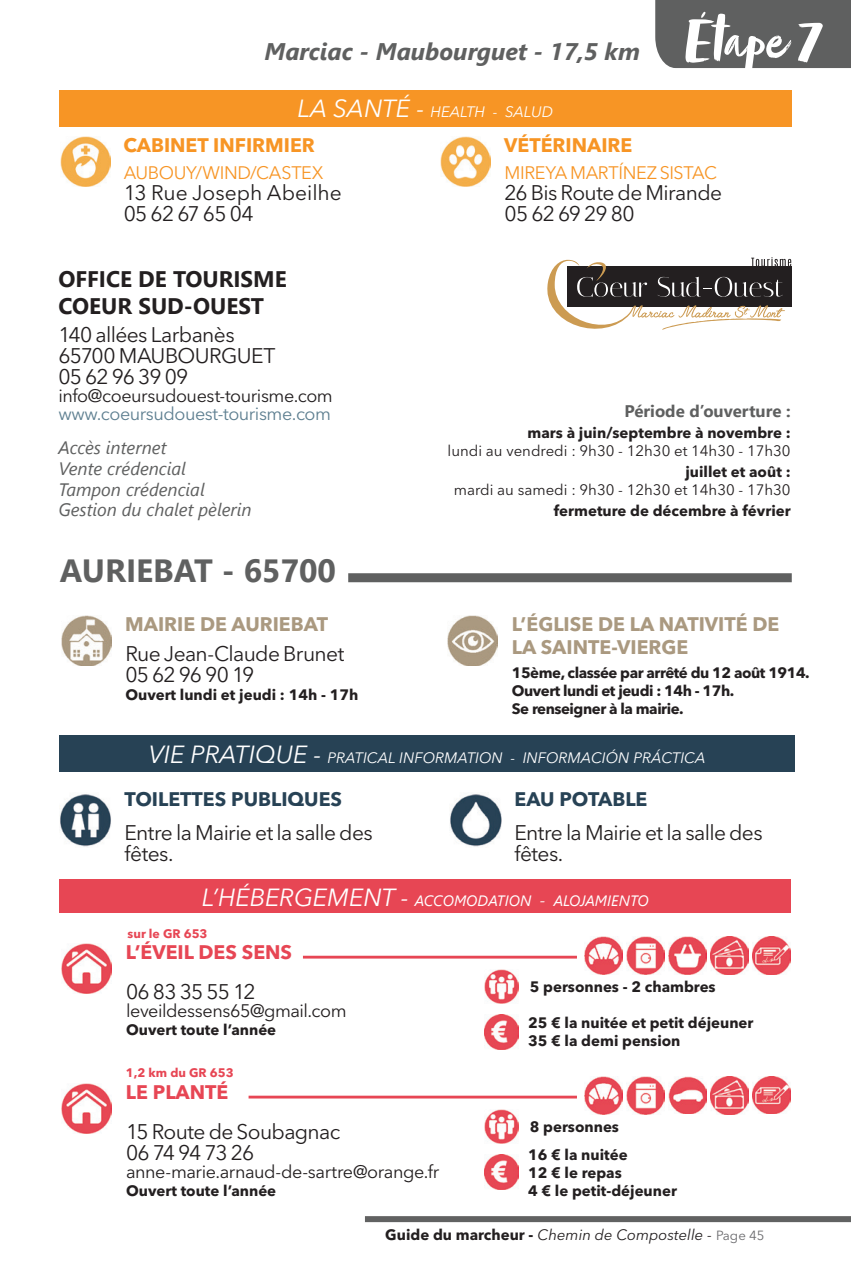
<style>
.page{position:relative;width:851px;height:1276px;background:#fff}
.page>*{position:absolute;margin:0;border:0;box-sizing:border-box;transform-origin:0 0}
.t1{font:66px "Zooja Pro";color:#fff}
.t2{font:700 32.1px "Segoe UI";color:#5f6060}
.t3{font:italic 700 24px "Segoe UI";color:#5f6060}
.t4{font:700 22.5px/27px "Segoe UI";color:#231f20}
.t5{font:21px/21px "Avenir Next LT Pro";letter-spacing:-.03em;color:#231f20}
.t6{font:21px/21px "Avenir Next LT Pro";color:#231f20}
.t7{font:700 19.5px/23.4px "Avenir Next LT Pro";color:#aa9980}
.t8{font:700 19.5px "Avenir Next LT Pro";color:#274255}
.t9{font:700 19.5px "Avenir Next LT Pro";color:#f79525}
.t10{font:700 19.5px "Avenir Next LT Pro";color:#e74654}
.t11{font:18px "Avenir Next LT Pro";letter-spacing:-.025em;color:#231f20}
.t12{font:italic 18px/20.7px "Segoe UI";color:#5f6060}
.t13{font:18px "Avenir Next LT Pro";letter-spacing:-.02em;color:#f79525}
.t14{font:18px "Avenir Next LT Pro";letter-spacing:-.025em;color:#5f8091}
.t15{font:700 16.8px "Segoe UI";color:#5f6060}
.t16{font:700 15px/18px "Avenir Next LT Pro";color:#231f20}
.t17{font:700 15px/18px "Avenir Next LT Pro";letter-spacing:-.03em;color:#231f20}
.t18{font:15px "Avenir Next LT Pro";color:#231f20}
.t19{font:italic 15px "Avenir Next LT Pro";color:#fff}
.t20{font:italic 15px "Avenir Next LT Pro";color:#231f20}
.t21{font:italic 15px "Segoe UI";color:#fff}
.t22{font:700 12.3px "Avenir Next LT Pro";color:#e74654}
.s1{font-size:24.6px}
.s2{font-family:"Avenir Next LT Pro";font-size:24.6px}
.s3{font-weight:700;font-style:normal}
.s4{font-style:normal;font-size:13.2px;color:#6b6b6e}
</style>
<div class="page">
<div style="left:365px;top:1216px;width:485px;height:6px;background:#616262"></div>
<div style="left:655px;top:0;width:195px;height:68px;background:#5f6060"></div>
<img style="left:440px;top:137px;width:50px;height:49px">
<img style="left:61px;top:137px;width:50px;height:49px">
<div style="left:348px;top:573px;width:443px;height:9px;background:#5f6060"></div>
<img style="left:61px;top:616px;width:50px;height:49px">
<img style="left:447px;top:616px;width:50px;height:50px">
<img style="left:450px;top:794px;width:52px;height:53px">
<img style="left:60px;top:794px;width:51px;height:53px">
<svg style="left:547px;top:257px;width:244px;height:73px"></svg>
<img style="left:62px;top:1083px;width:50px;height:50px">
<hr style="left:248px;top:1095px;width:329px;height:3px;background:#e74654">
<img style="left:484px;top:1109px;width:34px;height:34px">
<img style="left:484px;top:1154px;width:34px;height:35px">
<img style="left:710px;top:1076px;width:38px;height:38px">
<img style="left:626px;top:1076px;width:38px;height:38px">
<img style="left:752px;top:1076px;width:38px;height:38px">
<img style="left:668px;top:1076px;width:38px;height:38px">
<img style="left:584px;top:1076px;width:38px;height:38px">
<div style="left:60px;top:879px;width:730px;height:34px;background:#e74654"></div>
<div style="left:59px;top:90px;width:732px;height:36px;background:#f79525"></div>
<div style="left:60px;top:735px;width:734px;height:37px;background:#274255"></div>
<img style="left:62px;top:944px;width:50px;height:49px">
<hr style="left:303px;top:955px;width:274px;height:3px;background:#e74654">
<img style="left:484px;top:969px;width:34px;height:34px">
<img style="left:484px;top:1014px;width:34px;height:35px">
<img style="left:710px;top:936px;width:38px;height:38px">
<img style="left:626px;top:936px;width:38px;height:38px">
<img style="left:752px;top:936px;width:38px;height:38px">
<img style="left:668px;top:936px;width:38px;height:38px">
<img style="left:584px;top:936px;width:38px;height:38px">
<h3 class="t3" style="left:264px;top:28px;width:377px">Marciac - Maubourguet - 17,5 km</h3>
<p class="t19" style="left:297px;top:103px;width:257px"><span class="s1">LA SANTÉ -</span> HEALTH - SALUD</p>
<h1 class="t1" style="left:684px;top:1px;width:139px">Étape 7</h1>
<h3 class="t9" style="left:123px;top:133px;width:193px">CABINET INFIRMIER</h3>
<p class="t13" style="left:124px;top:162px;width:201px">AUBOUY/WIND/CASTEX</p>
<h3 class="t6" style="left:124px;top:182px;width:220px">13 Rue Joseph Abeilhe<br>05 62 67 65 04</h3>
<h3 class="t4" style="left:58px;top:264px;width:230px">OFFICE DE TOURISME<br>COEUR SUD-OUEST</h3>
<h3 class="t5" style="left:58px;top:324px;width:218px">140 allées Larbanès<br>65700 MAUBOURGUET<br>05 62 96 39 09</h3>
<p class="t11" style="left:58px;top:385px;width:276px">info@coeursudouest-tourisme.com</p>
<p class="t14" style="left:58px;top:403px;width:274px">www.coeursudouest-tourisme.com</p>
<p class="t12" style="left:58px;top:434px;width:195px">Accès internet<br>Vente crédencial<br>Tampon crédencial<br>Gestion du chalet pèlerin</p>
<h2 class="t2" style="left:60px;top:540px;width:278px">AURIEBAT - 65700</h2>
<h3 class="t7" style="left:125px;top:612px;width:204px">MAIRIE DE AURIEBAT</h3>
<h3 class="t5" style="left:125px;top:643px;width:220px">Rue Jean-Claude Brunet<br>05 62 96 90 19</h3>
<p class="t16" style="left:125px;top:685px;width:234px">Ouvert lundi et jeudi : 14h - 17h</p>
<h3 class="t9" style="left:504px;top:133px;width:130px">VÉTÉRINAIRE</h3>
<p class="t13" style="left:504px;top:162px;width:214px">MIREYA MARTÍNEZ SISTAC</p>
<h3 class="t5" style="left:504px;top:182px;width:219px">26 Bis Route de Mirande<br>05 62 69 29 80</h3>
<p class="t15" style="left:624px;top:395px;width:167px">Période d’ouverture :</p>
<p class="t16" style="left:527px;top:424px;width:264px">mars à juin/septembre à novembre :</p>
<p class="t18" style="left:447px;top:442px;width:344px">lundi au vendredi : 9h30 - 12h30 et 14h30 - 17h30</p>
<p class="t16" style="left:685px;top:463px;width:107px">juillet et août :</p>
<p class="t18" style="left:453px;top:481px;width:338px">mardi au samedi : 9h30 - 12h30 et 14h30 - 17h30</p>
<p class="t16" style="left:553px;top:502px;width:238px">fermeture de décembre à février</p>
<h3 class="t7" style="left:511px;top:612px;width:269px">L’ÉGLISE DE LA NATIVITÉ DE<br>LA SAINTE-VIERGE</h3>
<p class="t17" style="left:511px;top:663px;width:299px">15ème, classée par arrêté du 12 août 1914.<br>Ouvert lundi et jeudi : 14h - 17h.<br>Se renseigner à la mairie.</p>
<p class="t19" style="left:149px;top:749px;width:558px"><span class="s1">VIE PRATIQUE -</span> PRATICAL INFORMATION - INFORMACIÓN PRÁCTICA</p>
<h3 class="t8" style="left:125px;top:786px;width:219px">TOILETTES PUBLIQUES</h3>
<h3 class="t5" style="left:125px;top:822px;width:250px">Entre la Mairie et la salle des fêtes.</h3>
<h3 class="t8" style="left:514px;top:786px;width:134px">EAU POTABLE</h3>
<h3 class="t5" style="left:514px;top:822px;width:250px">Entre la Mairie et la salle des fêtes.</h3>
<p class="t21" style="left:202px;top:886px;width:448px"><span class="s2">L’HÉBERGEMENT -</span> ACCOMODATION - ALOJAMIENTO</p>
<p class="t22" style="left:128px;top:926px;width:81px">sur le GR 653</p>
<h3 class="t10" style="left:126px;top:940px;width:168px">L’ÉVEIL DES SENS</h3>
<h3 class="t5" style="left:126px;top:980px;width:131px">06 83 35 55 12</h3>
<p class="t11" style="left:126px;top:999px;width:222px">leveildessens65@gmail.com</p>
<p class="t16" style="left:126px;top:1020px;width:151px">Ouvert toute l’année</p>
<p class="t22" style="left:126px;top:1065px;width:109px">1,2 km du GR 653</p>
<h3 class="t10" style="left:126px;top:1079px;width:104px">LE PLANTÉ</h3>
<h3 class="t5" style="left:126px;top:1120px;width:215px">15 Route de Soubagnac<br>06 74 94 73 26</h3>
<p class="t11" style="left:126px;top:1160px;width:314px">anne-marie.arnaud-de-sartre@orange.fr</p>
<p class="t16" style="left:126px;top:1181px;width:151px">Ouvert toute l’année</p>
<p class="t16" style="left:529px;top:978px;width:187px">5 personnes - 2 chambres</p>
<p class="t16" style="left:528px;top:1013px;width:227px">25 € la nuitée et petit déjeuner<br>35 € la demi pension</p>
<p class="t16" style="left:528px;top:1113px;width:101px;line-height:27.3px">8 personnes<br>16 € la nuitée</p>
<p class="t16" style="left:528px;top:1163px;width:150px">12 € le repas<br>4 € le petit-déjeuner</p>
<p class="t20" style="left:385px;top:1225px;width:380px"><span class="s3">Guide du marcheur -</span> Chemin de Compostelle - <span class="s4">Page 45</span></p>
</div>
